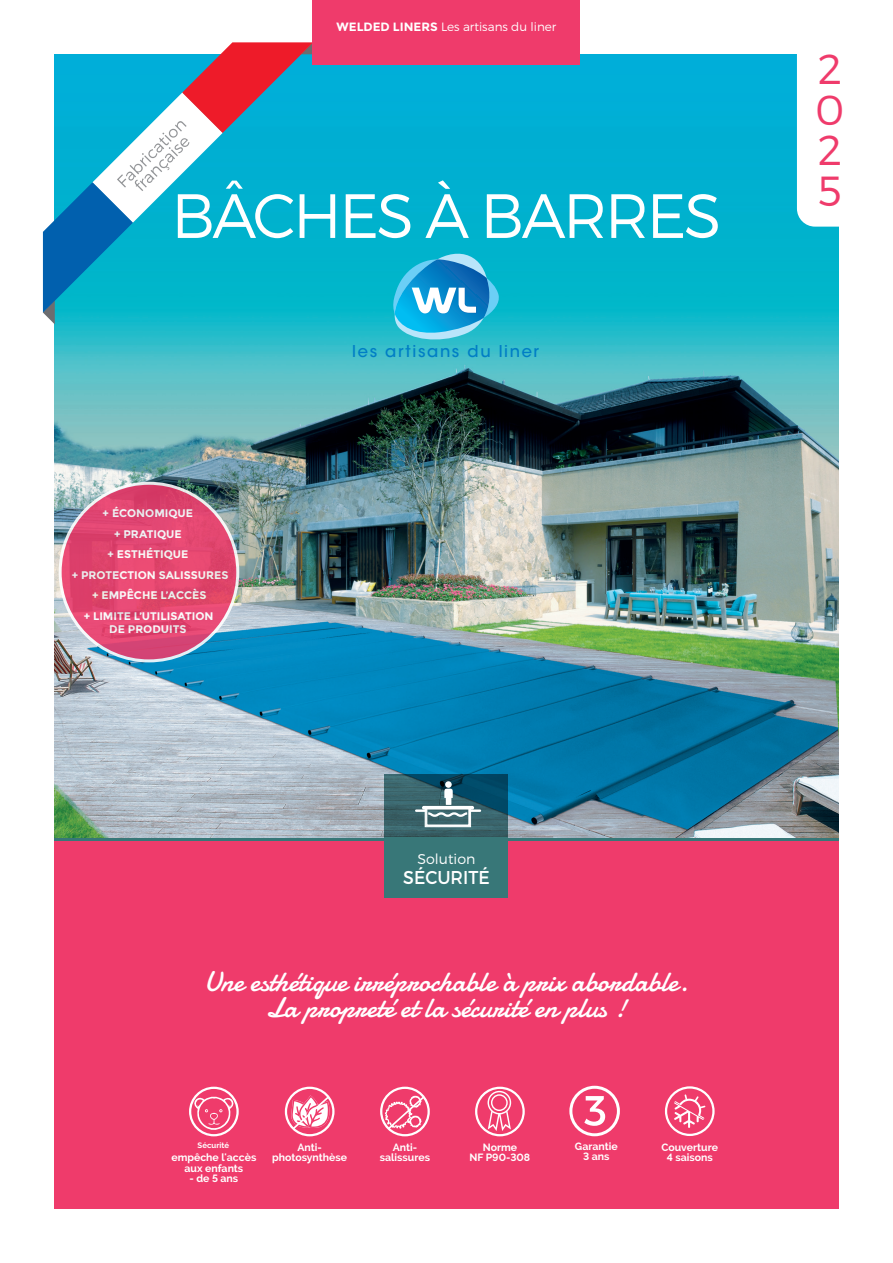
<style>
.page{position:relative;width:893px;height:1263px;background:#fff}
.page>*{position:absolute;margin:0;border:0;box-sizing:border-box;transform-origin:0 0}
.t1{font:300 62.4px "Montserrat";letter-spacing:-.04em;color:#fff}
.t2{font:300 42px "Montserrat";color:#ef3b6b}
.t3{font:28.5px "Damion";color:#fff}
.t4{font:18.6px "Montserrat";color:#fff;scale:.93 1}
.t5{font:500 16.2px "ITC Avant Garde Std";letter-spacing:.1em;color:#007ec5}
.t6{font:300 14.25px "Montserrat";color:#fff}
.t7{font:300 12px "Montserrat";color:#fff}
.t8{font:700 11.1px/20.4px "Montserrat";color:#fff;text-align:center}
.t9{font:700 10.5px/10.5px "Raleway";color:#fff;text-align:center}
.t10{font:700 7.8px "Raleway";color:#fff}
.s1{font-weight:700}
</style>
<div class="page">
<div style="left:54px;top:794px;width:785px;height:415px;background:#ef3b6b"></div>
<img style="left:55px;top:55px;width:783px;height:783px">
<div style="left:384px;top:837px;width:124px;height:60px;background:#387778"></div>
<svg style="left:387px;top:254px;width:114px;height:89px"></svg>
<svg style="left:665px;top:1086px;width:50px;height:50px"></svg>
<div style="left:569px;top:1086px;width:51px;height:50px;border:3px solid #fff;border-radius:50%"></div>
<svg style="left:584px;top:1096px;width:21px;height:30px"></svg>
<svg style="left:189px;top:1087px;width:50px;height:49px"></svg>
<svg style="left:285px;top:1087px;width:50px;height:49px"></svg>
<svg style="left:380px;top:1087px;width:50px;height:49px"></svg>
<svg style="left:475px;top:1087px;width:50px;height:49px"></svg>
<svg style="left:60px;top:483px;width:178px;height:178px;fill:#e14672"></svg>
<hr style="left:54px;top:838px;width:785px;height:3px;background:#387778">
<svg style="left:384px;top:774px;width:124px;height:63px"></svg>
<div style="left:445px;top:781px;width:7px;height:7px;background:#fff;border-radius:50%"></div>
<svg style="left:415px;top:789px;width:66px;height:38px"></svg>
<div style="left:797px;top:29px;width:67px;height:198px;background:#fff;border-radius:18px"></div>
<svg style="left:43px;top:42px;width:282px;height:282px"></svg>
<div style="left:313px;top:0;width:267px;height:65px;background:#ef3b6b"></div>
<p class="t7" style="left:337px;top:20px;width:221px"><span class="s1">WELDED LINERS</span> Les artisans du liner</p>
<p class="t1" style="left:171px;top:178px;width:551px">BÂCHES À BARRES</p>
<p class="t8" style="left:72px;top:503px;width:158px">+ ÉCONOMIQUE<br>+ PRATIQUE<br>+ ESTHÉTIQUE<br>+ PROTECTION SALISSURES + EMPÊCHE L’ACCÈS<br>+ LIMITE L’UTILISATION</p>
<p class="t8" style="left:109px;top:619px;width:79px">DE PRODUITS</p>
<p class="t5" style="left:352px;top:341px;width:188px">les artisans du liner</p>
<p class="t6" style="left:417px;top:850px;width:59px">Solution</p>
<p class="t4" style="left:403px;top:866px;width:94px">SÉCURITÉ</p>
<p class="t3" style="left:204px;top:962px;width:486px">Une esthétique irréprochable à prix abordable.</p>
<p class="t3" style="left:266px;top:988px;width:362px">La propreté et la sécurité en plus !</p>
<p class="t10" style="left:198px;top:1141px;width:33px">Sécurité</p>
<p class="t9" style="left:171px;top:1152px;width:86px">empêche l'accès aux enfants</p>
<p class="t9" style="left:189px;top:1173px;width:50px">- de 5 ans</p>
<p class="t9" style="left:297px;top:1142px;width:26px">Anti-</p>
<p class="t9" style="left:272px;top:1152px;width:76px">photosynthèse</p>
<p class="t9" style="left:393px;top:1142px;width:26px">Anti-</p>
<p class="t9" style="left:380px;top:1152px;width:52px">salissures</p>
<p class="t9" style="left:483px;top:1142px;width:36px">Norme</p>
<p class="t9" style="left:469px;top:1152px;width:62px">NF P90-308</p>
<p class="t9" style="left:575px;top:1141px;width:44px">Garantie</p>
<p class="t9" style="left:583px;top:1151px;width:28px">3 ans</p>
<p class="t9" style="left:661px;top:1142px;width:58px">Couverture</p>
<p class="t9" style="left:667px;top:1152px;width:48px">4 saisons</p>
<p class="t2" style="left:818px;top:44px;width:26px">2</p>
<p class="t2" style="left:815px;top:84px;width:30px">0</p>
<p class="t2" style="left:818px;top:125px;width:26px">2</p>
<p class="t2" style="left:818px;top:165px;width:25px">5</p>
</div>
